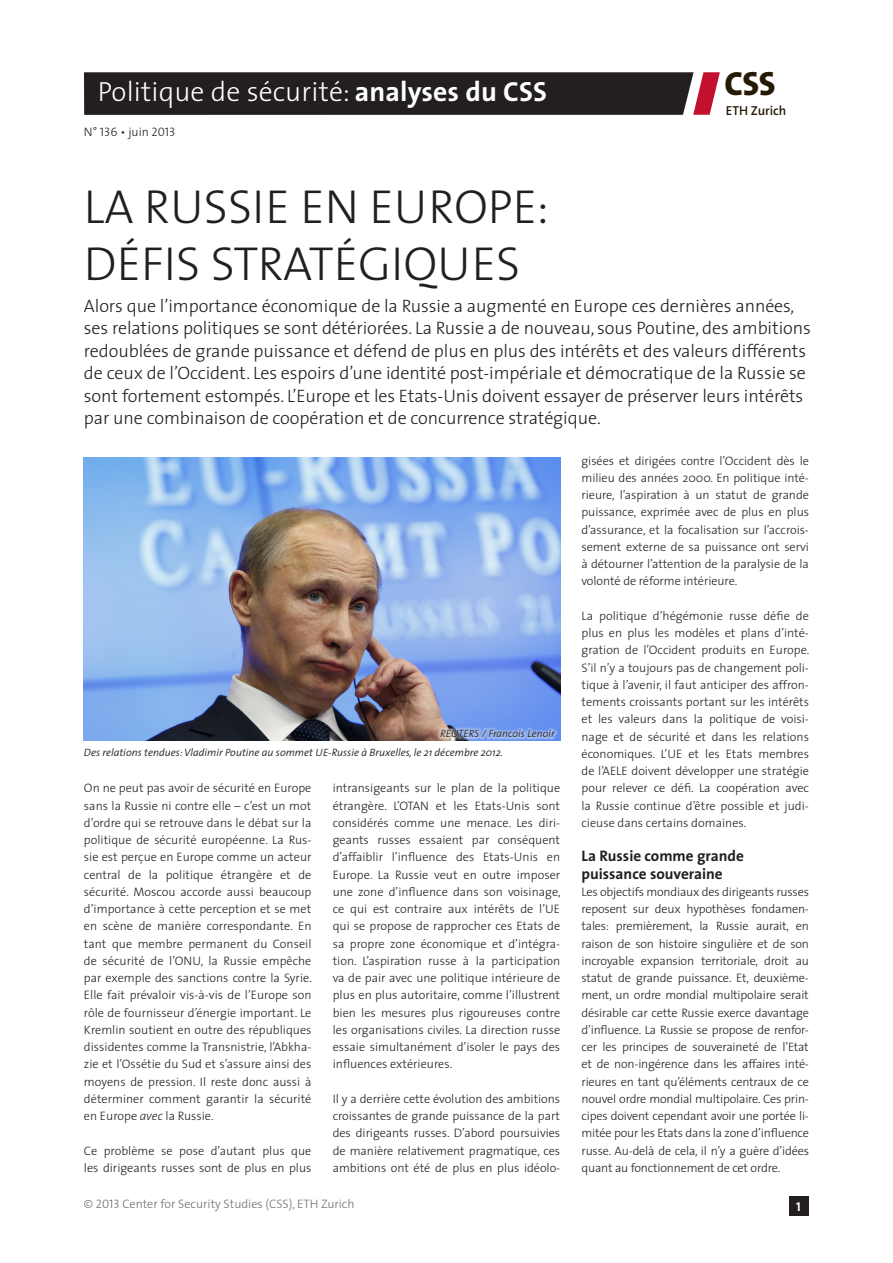
<style>
.page{position:relative;width:893px;height:1263px;background:#fff}
.page>*{position:absolute;margin:0;border:0;box-sizing:border-box;transform-origin:0 0}
._1_Haupttitel{font:300 48px/57px "The Sans";color:#231f20}
.t1{font:800 33.75px "The Sans";color:#251a05}
.t2{font:300 27.75px "The Sans";letter-spacing:.005em;color:#fff}
._2_lead{font:300 18px/22.5px "The Sans";letter-spacing:-.005em;color:#231f20}
._5_Untertitel{font:700 15.3px/17.2px "The Sans";color:#231f20}
.t3{font:600 13.05px "The Sans";color:#251a05}
.t4{font:12.75px "The Sans Bold Caps";color:#fff}
._4_Text{font:300 12.3px/17.2px "The Sans";color:#231f20;text-align:justify}
.t5{font:300 12.3px "The Sans";color:#6c6d70}
._3_Bildlegende{font:italic 300 10.65px "The Sans";color:#231f20}
.s1{font-weight:700}
.s2{font-family:"The Sans Light Caps";font-weight:400}
.s3{font-style:italic}
</style>
<div class="page">
<svg style="left:84px;top:72px;width:636px;height:43px;background:#2d2527"></svg>
<div style="left:789px;top:1196px;width:20px;height:20px;background:#231f20"></div>
<img style="left:84px;top:457px;width:476px;height:284px">
<svg style="left:438px;top:727px;width:120px;height:13px;background:#96ade3"></svg>
<p class="t2" style="left:98px;top:69px;width:451px">Politique de sécurité: <span class="s1">analyses du CSS</span></p>
<p class="_4_Text" style="left:84px;top:123px;width:93px">N° <span class="s2">136</span> • juin <span class="s2">2013</span></p>
<p class="_1_Haupttitel" style="left:84px;top:176px;width:466px">LA RUSSIE EN EUROPE:<br>DÉFIS STRATÉGIQUES</p>
<h2 class="t1" style="left:724px;top:55px;width:53px">CSS</h2>
<p class="t3" style="left:726px;top:99px;width:62px">ETH Zurich</p>
<p class="_2_lead" style="left:84px;top:294px;width:728px">Alors que l’importance économique de la Russie a augmenté en Europe ces dernières années, ses relations politiques se sont détériorées. La Russie a de nouveau, sous Poutine, des ambitions redoublées de grande puissance et défend de plus en plus des intérêts et des valeurs différents de ceux de l’Occident. Les espoirs d’une identité post-impériale et démocratique de la Russie se sont fortement estompés. L’Europe et les Etats-Unis doivent essayer de préserver leurs intérêts par une combinaison de coopération et de concurrence stratégique.</p>
<p class="_3_Bildlegende" style="left:440px;top:725px;width:116px">REUTERS / Francois Lenoir</p>
<p class="_3_Bildlegende" style="left:84px;top:743px;width:420px">Des relations tendues: Vladimir Poutine au sommet UE-Russie à Bruxelles, le 21 décembre 2012.</p>
<p class="_4_Text" style="left:84px;top:779px;width:229px">On ne peut pas avoir de sécurité en Europe sans la Russie ni contre elle – c’est un mot d’ordre qui se retrouve dans le débat sur la politique de sécurité européenne. La Rus&shy;sie est perçue en Europe comme un acteur central de la politique étrangère et de sécurité. Moscou accorde aussi beaucoup d’importance à cette perception et se met en scène de manière correspondante. En tant que membre permanent du Conseil de sécurité de l’ONU, la Russie empêche par exemple des sanctions contre la Syrie.<br>Elle fait prévaloir vis-à-vis de l’Europe son rôle de fournisseur d’énergie important. Le Kremlin soutient en outre des républiques dissidentes comme la Transnistrie, l’Abkha&shy;zie et l’Ossétie du Sud et s’assure ainsi des moyens de pression. Il reste donc aussi à déterminer comment garantir la sécurité en Europe <span class="s3">avec</span> la Russie.</p>
<p class="_4_Text" style="left:84px;top:1141px;width:229px">Ce problème se pose d’autant plus que les dirigeants russes sont de plus en plus</p>
<p class="_4_Text" style="left:333px;top:779px;width:230px">intransigeants sur le plan de la politique étrangère. L’OTAN et les Etats-Unis sont considérés comme une menace. Les diri&shy;geants russes essaient par conséquent d’affaiblir l’influence des Etats-Unis en Europe. La Russie veut en outre imposer une zone d’influence dans son voisinage, ce qui est contraire aux intérêts de l’UE qui se propose de rapprocher ces Etats de sa propre zone économique et d’intégra&shy;tion. L’aspiration russe à la participation va de pair avec une politique intérieure de plus en plus autoritaire, comme l’illustrent bien les mesures plus rigoureuses contre les organisations civiles. La direction russe essaie simultanément d’isoler le pays des influences extérieures.</p>
<p class="_4_Text" style="left:333px;top:1090px;width:229px">Il y a derrière cette évolution des ambitions croissantes de grande puissance de la part des dirigeants russes. D’abord poursuivies de manière relativement pragmatique, ces ambitions ont été de plus en plus idéolo-</p>
<p class="_4_Text" style="left:581px;top:451px;width:229px">gisées et dirigées contre l’Occident dès le milieu des années 2000. En politique inté&shy;rieure, l’aspiration à un statut de grande puissance, exprimée avec de plus en plus d’assurance, et la focalisation sur l’accrois&shy;sement externe de sa puissance ont servi à détourner l’attention de la paralysie de la volonté de réforme intérieure.</p>
<p class="_4_Text" style="left:581px;top:607px;width:229px">La politique d’hégémonie russe défie de plus en plus les modèles et plans d’inté&shy;gration de l’Occident produits en Europe.<br>S’il n’y a toujours pas de changement poli&shy;tique à l’avenir, il faut anticiper des affron&shy;tements croissants portant sur les intérêts et les valeurs dans la politique de voisi&shy;nage et de sécurité et dans les relations économiques. L’UE et les Etats membres de l’AELE doivent développer une stratégie pour relever ce défi. La coopération avec la Russie continue d’être possible et judi&shy;cieuse dans certains domaines.</p>
<p class="_5_Untertitel" style="left:581px;top:847px;width:164px">La Russie comme grande puissance souveraine</p>
<p class="_4_Text" style="left:581px;top:883px;width:229px">Les objectifs mondiaux des dirigeants russes reposent sur deux hypothèses fondamen&shy;tales: premièrement, la Russie aurait, en raison de son histoire singulière et de son incroyable expansion territoriale, droit au statut de grande puissance. Et, deuxième&shy;ment, un ordre mondial multipolaire serait désirable car cette Russie exerce davantage d’influence. La Russie se propose de renfor&shy;cer les principes de souveraineté de l’Etat et de non-ingérence dans les affaires inté&shy;rieures en tant qu’éléments centraux de ce nouvel ordre mondial multipolaire. Ces prin&shy;cipes doivent cependant avoir une portée li&shy;mitée pour les Etats dans la zone d’influence russe. Au-delà de cela, il n’y a guère d’idées quant au fonctionnement de cet ordre.</p>
<p class="t5" style="left:84px;top:1194px;width:272px">© <span class="s2">2013</span> Center for Security Studies (CSS), ETH Zurich</p>
<p class="t4" style="left:796px;top:1195px;width:6px">1</p>
</div>
